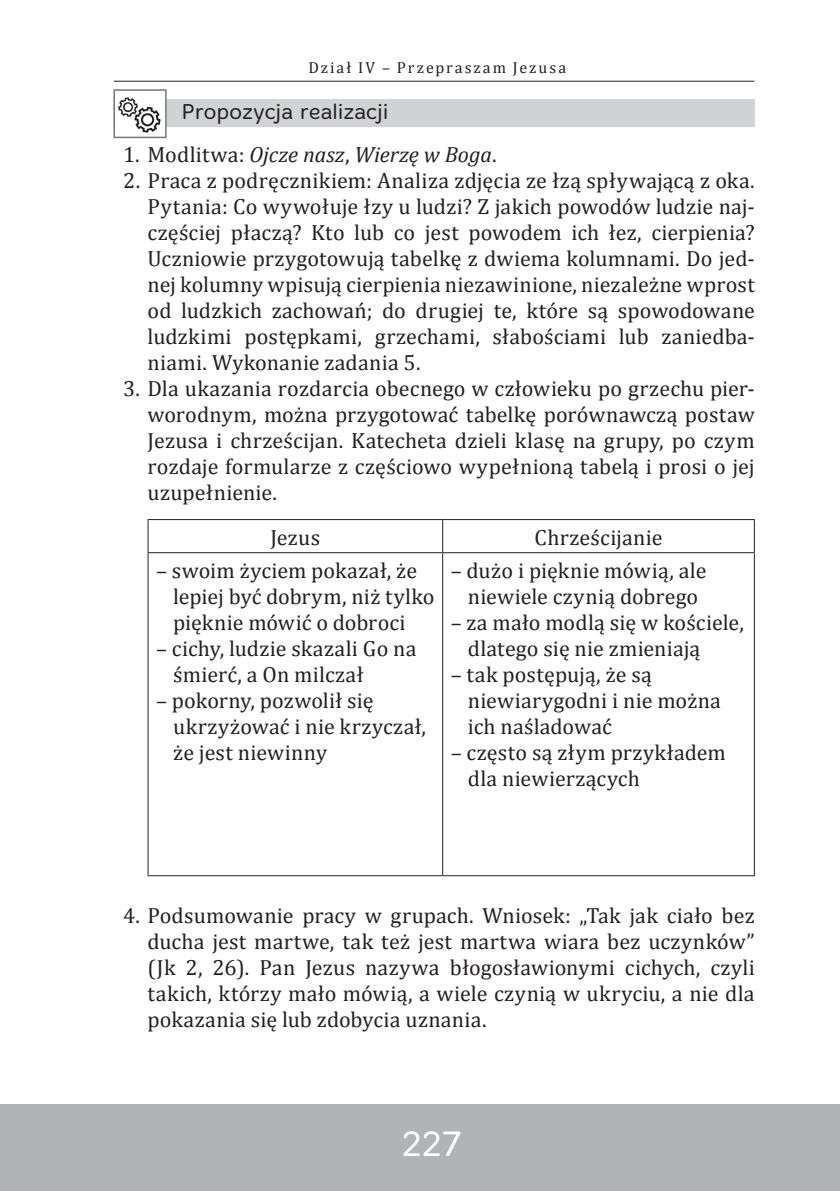
<style>
.page{position:relative;width:840px;height:1191px;background:#fff}
.page>*{position:absolute;margin:0;border:0;box-sizing:border-box;transform-origin:0 0}
.t1{font:300 36px "Merge";color:#fff}
.t2{font:22px/26px "Cambria";letter-spacing:.01em;color:#231f20}
.t3{font:italic 22px "Cambria";color:#231f20}
.t4{font:300 22px "Merge";color:#231f20}
.t5{font:16px "Cambria";letter-spacing:.125em;color:#231f20}
.s1{font-style:normal}
</style>
<div class="page">
<hr style="left:0;top:1104px;width:1px;height:87px;background:#b2b3b7">
<div style="left:1px;top:1104px;width:838px;height:87px;background:#b2b3b7"></div>
<hr style="left:114px;top:81px;width:640px;height:1px;background:#231f20">
<div style="left:113px;top:99px;width:641px;height:28px;background:#d1d2d4"></div>
<hr style="left:147px;top:519px;width:295px;height:1px;background:#231f20">
<hr style="left:147px;top:520px;width:1px;height:32px;background:#231f20">
<hr style="left:442px;top:519px;width:312px;height:1px;background:#231f20">
<hr style="left:442px;top:520px;width:1px;height:32px;background:#231f20">
<hr style="left:753px;top:520px;width:1px;height:32px;background:#231f20">
<hr style="left:147px;top:552px;width:295px;height:1px;background:#231f20">
<hr style="left:147px;top:553px;width:1px;height:322px;background:#231f20">
<hr style="left:442px;top:552px;width:312px;height:1px;background:#231f20">
<hr style="left:442px;top:553px;width:1px;height:322px;background:#231f20">
<hr style="left:753px;top:553px;width:1px;height:322px;background:#231f20">
<hr style="left:147px;top:875px;width:295px;height:1px;background:#231f20">
<hr style="left:442px;top:875px;width:312px;height:1px;background:#231f20">
<div style="left:114px;top:90px;width:52px;height:47px;background:#fff"></div>
<img style="left:118px;top:97px;width:43px;height:36px">
<div style="left:113px;top:89px;width:53px;height:49px;border:2px solid #76787b"></div>
<p class="t5" style="left:308px;top:58px;width:259px">Dział IV – Przepraszam Jezusa</p>
<p class="t4" style="left:181px;top:99px;width:208px">P ropozycja realizacji</p>
<p class="t3" style="left:123px;top:139px;width:374px"><span class="s1">1. Modlitwa:</span> Ojcze nasz<span class="s1">,</span> Wierzę w Boga<span class="s1">.</span></p>
<p class="t2" style="left:147px;top:167px;width:608px;text-align:justify;text-indent:-24px">2. Praca z podręcznikiem: Analiza zdjęcia ze łzą spływającą z oka.<br>Pytania: Co wywołuje łzy u ludzi? Z jakich powodów ludzie naj&shy;częściej płaczą? Kto lub co jest powodem ich łez, cierpienia?<br>Uczniowie przygotowują tabelkę z dwiema kolumnami. Do jed&shy;nej kolumny wpisują cierpienia niezawinione, niezależne wprost od ludzkich zachowań; do drugiej te, które są spowodowane ludzkimi postępkami, grzechami, słabościami lub zaniedba&shy;niami. Wykonanie zadania 5.</p>
<p class="t2" style="left:147px;top:375px;width:608px;text-align:justify;text-indent:-24px">3. Dla ukazania rozdarcia obecnego w człowieku po grzechu pier&shy;worodnym, można przygotować tabelkę porównawczą postaw Jezusa i chrześcijan. Katecheta dzieli klasę na grupy, po czym rozdaje formularze z częściowo wypełnioną tabelą i prosi o jej uzupełnienie.</p>
<p class="t2" style="left:270px;top:524px;width:51px">Jezus</p>
<p class="t2" style="left:534px;top:524px;width:129px">Chrześcijanie</p>
<p class="t2" style="left:173px;top:557px;width:263px;text-indent:-17px">– swoim życiem pokazał, że lepiej być dobrym, niż tylko pięknie mówić o dobroci</p>
<p class="t2" style="left:173px;top:635px;width:245px;text-indent:-17px">– cichy, ludzie skazali Go na śmierć, a On milczał</p>
<p class="t2" style="left:173px;top:687px;width:254px;text-indent:-17px">– pokorny, pozwolił się ukrzyżować i nie krzyczał, że jest niewinny</p>
<p class="t2" style="left:450px;top:557px;width:257px;text-align:center">– dużo i pięknie mówią, ale niewiele czynią dobrego</p>
<p class="t2" style="left:467px;top:609px;width:277px;text-indent:-17px">– za mało modlą się w kościele, dlatego się nie zmieniają</p>
<p class="t2" style="left:467px;top:661px;width:254px;text-indent:-17px">– tak postępują, że są niewiarygodni i nie można ich naśladować</p>
<p class="t2" style="left:467px;top:739px;width:259px;text-indent:-17px">– często są złym przykładem dla niewierzących</p>
<p class="t2" style="left:147px;top:902px;width:608px;text-align:justify;text-indent:-24px">4. Podsumowanie pracy w grupach. Wniosek: „Tak jak ciało bez ducha jest martwe, tak też jest martwa wiara bez uczynków” (Jk 2, 26). Pan Jezus nazywa błogosławionymi cichych, czyli takich, którzy mało mówią, a wiele czynią w ukryciu, a nie dla pokazania się lub zdobycia uznania.</p>
<p class="t1" style="left:402px;top:1122px;width:62px">227</p>
</div>
